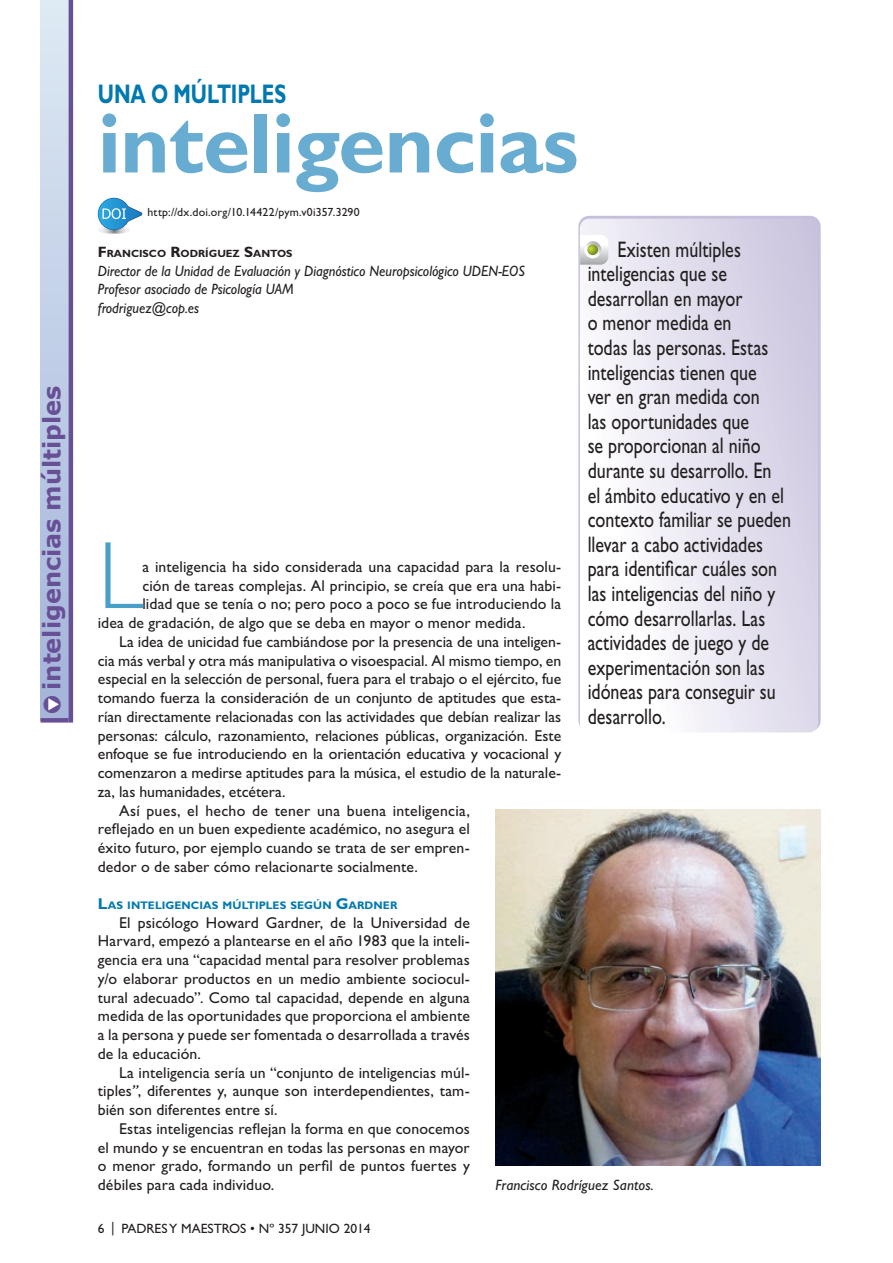
<style>
.page{position:relative;width:893px;height:1263px;background:#fff}
.page>*{position:absolute;margin:0;border:0;box-sizing:border-box;transform-origin:0 0}
.t1{font:300 96.3px "Gill Sans Std";color:#48a0ca}
.t2{font:700 85.5px "Gill Sans Std";letter-spacing:-.01em;color:#68acd1}
.t3{font:700 27px "Gill Sans Std";color:#0079af;scale:.73 1}
.t4{font:700 24px "Verdana";color:#685096}
.t5{font:22.5px/24.6px "Gill Sans Std";color:#231f20;scale:.8 1}
.t6{font:15.75px/18.8px "Gill Sans Std";letter-spacing:.005em;color:#231f20;text-align:justify}
.t7{font:italic 15px/18.8px "Gill Sans Std";color:#231f20;scale:.95 1}
.t8{font:italic 15px "Gill Sans Std";color:#231f20}
.t9{font:13.5px "Gill Sans Std";color:#231f20}
.t10{font:11.85px "Gill Sans Std";letter-spacing:.015em;color:#231f20}
.t11{font:700 10.95px "Gill Sans Std";letter-spacing:.005em;color:#0079af}
.t12{font:700 10.5px "Gill Sans Std";color:#231f20}
.s1{color:#fff}
.s2{font-size:15px}
.s3{font-size:15.75px}
.s4{font-style:italic}
</style>
<div class="page">
<div style="left:41px;top:0;width:30px;height:720px;background:linear-gradient(to bottom,#dde9f3,#a3b3da)"></div>
<hr style="left:41px;top:718px;width:28px;height:4px;background:#685096">
<hr style="left:69px;top:0;width:4px;height:722px;background:#685096">
<div style="left:578px;top:216px;width:243px;height:515px;background:#c7c0dc;border-radius:11px"></div>
<svg style="left:580px;top:219px;width:238px;height:513px;background:#e8e5f1"></svg>
<svg style="left:580px;top:235px;width:28px;height:30px"></svg>
<img style="left:495px;top:809px;width:326px;height:356px">
<svg style="left:98px;top:198px;width:44px;height:36px"></svg>
<h3 class="t4" style="left:35px;top:714px;width:330px;rotate:-90deg"><span class="s1">▼</span>● inteligencias múltiples</h3>
<h3 class="t3" style="left:98px;top:78px;width:166px">Una o múltiples</h3>
<h2 class="t2" style="left:98px;top:93px;width:482px">inteligencias</h2>
<p class="t10" style="left:148px;top:205px;width:214px">http://dx.doi.org/10.14422/pym.v0i357.3290</p>
<p class="t5" style="left:588px;top:237px;width:256px;text-indent:30px">Existen múltiples inteligencias que se desarrollan en mayor<br>o menor medida en<br>todas las personas. Estas inteligencias tienen que<br>ver en gran medida con<br>las oportunidades que<br>se proporcionan al niño durante su desarrollo. En<br>el ámbito educativo y en el contexto familiar se pueden llevar a cabo actividades para identificar cuáles son las inteligencias del niño y cómo desarrollarlas. Las actividades de juego y de experimentación son las idóneas para conseguir su desarrollo.</p>
<p class="t12" style="left:98px;top:247px;width:196px"><span class="s2">F</span> RANCISCO <span class="s2">R</span>ODRÍGUEZ <span class="s2">S</span>ANTOS</p>
<p class="t7" style="left:98px;top:261px;width:451px">Director de la Unidad de Evaluación y Diagnóstico Neuropsicológico UDEN-EOS<br>Profesor asociado de Psicología UAM<br>frodriguez@cop.es</p>
<h1 class="t1" style="left:98px;top:522px;width:47px">L</h1>
<p class="t6" style="left:142px;top:557px;width:420px">a inteligencia ha sido considerada una capacidad para la resolu-</p>
<p class="t6" style="left:142px;top:576px;width:420px">ción de tareas complejas. Al principio, se creía que era una habi-</p>
<p class="t6" style="left:142px;top:595px;width:420px">lidad que se tenía o no; pero poco a poco se fue introduciendo la</p>
<p class="t6" style="left:98px;top:613px;width:429px">idea de gradación, de algo que se deba en mayor o menor medida.</p>
<p class="t6" style="left:119px;top:632px;width:444px">La idea de unicidad fue cambiándose por la presencia de una inteligen-</p>
<p class="t6" style="left:98px;top:651px;width:465px">cia más verbal y otra más manipulativa o visoespacial. Al mismo tiempo, en</p>
<p class="t6" style="left:98px;top:670px;width:465px">especial en la selección de personal, fuera para el trabajo o el ejército, fue</p>
<p class="t6" style="left:98px;top:688px;width:465px">tomando fuerza la consideración de un conjunto de aptitudes que esta-</p>
<p class="t6" style="left:98px;top:707px;width:465px">rían directamente relacionadas con las actividades que debían realizar las</p>
<p class="t6" style="left:98px;top:726px;width:465px">personas: cálculo, razonamiento, relaciones públicas, organización. Este</p>
<p class="t6" style="left:98px;top:745px;width:465px">enfoque se fue introduciendo en la orientación educativa y vocacional y</p>
<p class="t6" style="left:98px;top:763px;width:465px">comenzaron a medirse aptitudes para la música, el estudio de la naturale-</p>
<p class="t6" style="left:98px;top:782px;width:189px">za, las humanidades, etcétera.</p>
<p class="t6" style="left:119px;top:801px;width:352px">Así pues, el hecho de tener una buena inteligencia,</p>
<p class="t6" style="left:98px;top:820px;width:374px">reflejado en un buen expediente académico, no asegura el</p>
<p class="t6" style="left:98px;top:838px;width:374px">éxito futuro, por ejemplo cuando se trata de ser empren-</p>
<p class="t6" style="left:98px;top:857px;width:321px">dedor o de saber cómo relacionarte socialmente.</p>
<p class="t11" style="left:98px;top:899px;width:300px"><span class="s3">L</span>AS INTELIGENCIAS MÚLTIPLES SEGÚN <span class="s3">G</span>ARDNER</p>
<p class="t6" style="left:98px;top:913px;width:374px;text-indent:21px">El psicólogo Howard Gardner, de la Universidad de Harvard, empezó a plantearse en el año 1983 que la inteli&shy;gencia era una “capacidad mental para resolver problemas y/o elaborar productos en un medio ambiente sociocul&shy;tural adecuado”. Como tal capacidad, depende en alguna medida de las oportunidades que proporciona el ambiente a la persona y puede ser fomentada o desarrollada a través de la educación.</p>
<p class="t6" style="left:98px;top:1063px;width:374px;text-indent:21px">La inteligencia sería un “conjunto de inteligencias múl&shy;tiples<span class="s4">”</span>, diferentes y, aunque son interdependientes, tam&shy;bién son diferentes entre sí.</p>
<p class="t6" style="left:98px;top:1119px;width:374px;text-indent:21px">Estas inteligencias reflejan la forma en que conocemos el mundo y se encuentran en todas las personas en mayor o menor grado, formando un perfil de puntos fuertes y débiles para cada individuo.</p>
<p class="t8" style="left:495px;top:1176px;width:160px">Francisco Rodríguez Santos.</p>
<p class="t9" style="left:98px;top:1221px;width:274px">6 | PADRES Y MAESTROS • Nº 357 JUNIO 2014</p>
</div>
